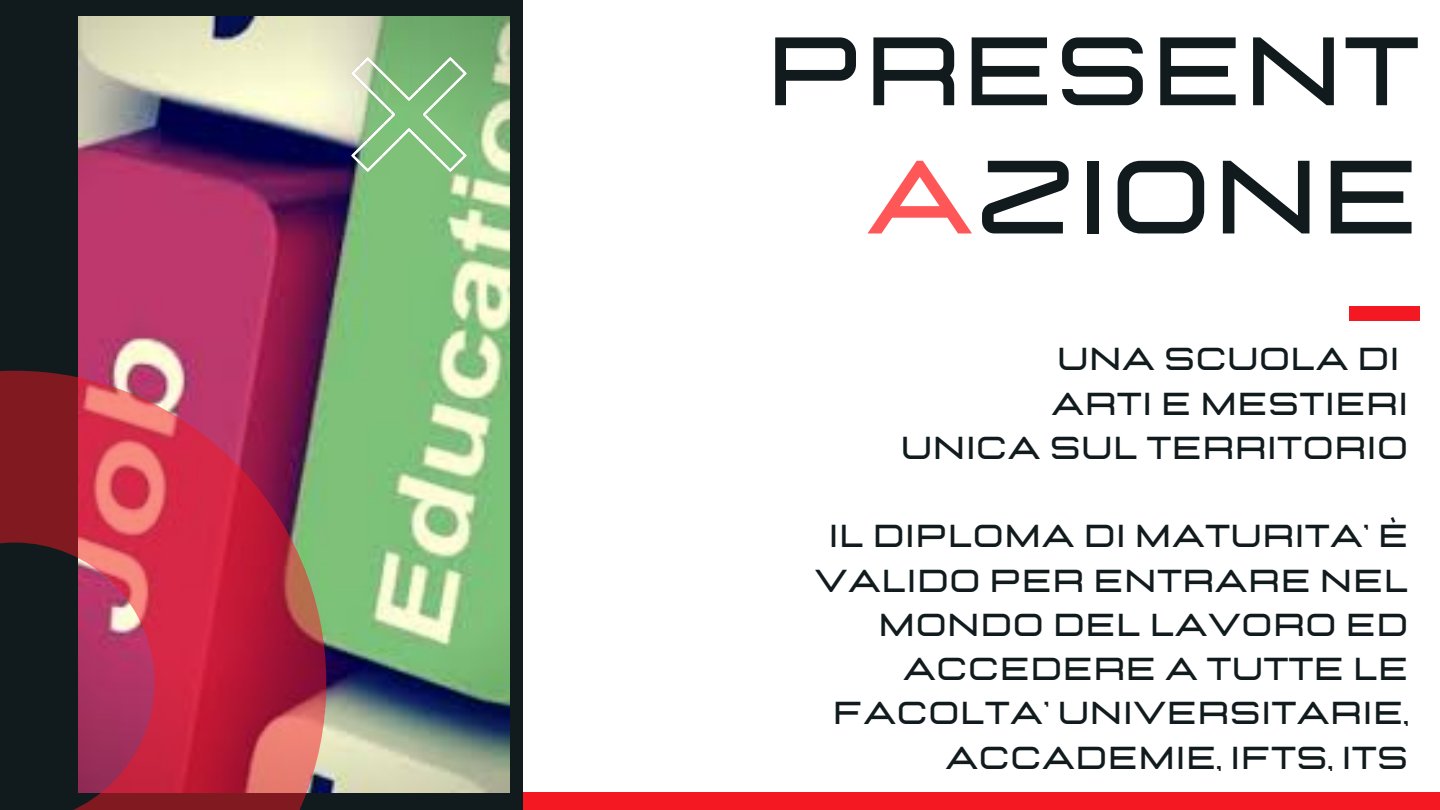
<style>
.page{position:relative;width:1440px;height:810px;background:#111b1e}
.page>*{position:absolute;margin:0;border:0;box-sizing:border-box;transform-origin:0 0}
.t1{font:700 103.8px "Lastica";letter-spacing:.01em;color:#111b1e}
.t2{font:700 96.8px "Lastica";letter-spacing:.01em;color:#111b1e}
.t3{font:700 31.6px/44.2px "Lastica";letter-spacing:.02em;color:#111b1e;text-align:right}
.s1{color:#ff5757}
</style>
<div class="page">
<img style="left:79px;top:17px;width:430px;height:775px">
<svg style="left:0;top:371px;width:327px;height:439px;background:#9c3345"></svg>
<div style="left:523px;top:0;width:917px;height:810px;background:#fff"></div>
<div style="left:1349px;top:306px;width:71px;height:15px;background:#f41823"></div>
<div style="left:523px;top:792px;width:917px;height:18px;background:#f41823"></div>
<img style="left:324px;top:30px;width:169px;height:169px">
<p class="t2" style="left:766px;top:24px;width:655px">PRESENT</p>
<p class="t1" style="left:866px;top:147px;width:555px"><span class="s1">A</span>ZIONE</p>
<p class="t3" style="left:1057px;top:338px;width:344px">UNA SCUOLA DI</p>
<p class="t3" style="left:1051px;top:383px;width:358px">ARTI E MESTIERI</p>
<p class="t3" style="left:901px;top:427px;width:508px">UNICA SUL TERRITORIO</p>
<p class="t3" style="left:815px;top:515px;width:595px">IL DIPLOMA DI MATURITA' È<br>VALIDO PER ENTRARE NEL<br>MONDO DEL LAVORO ED<br>ACCEDERE A TUTTE LE<br>FACOLTA' UNIVERSITARIE,<br>ACCADEMIE, IFTS, ITS</p>
</div>
